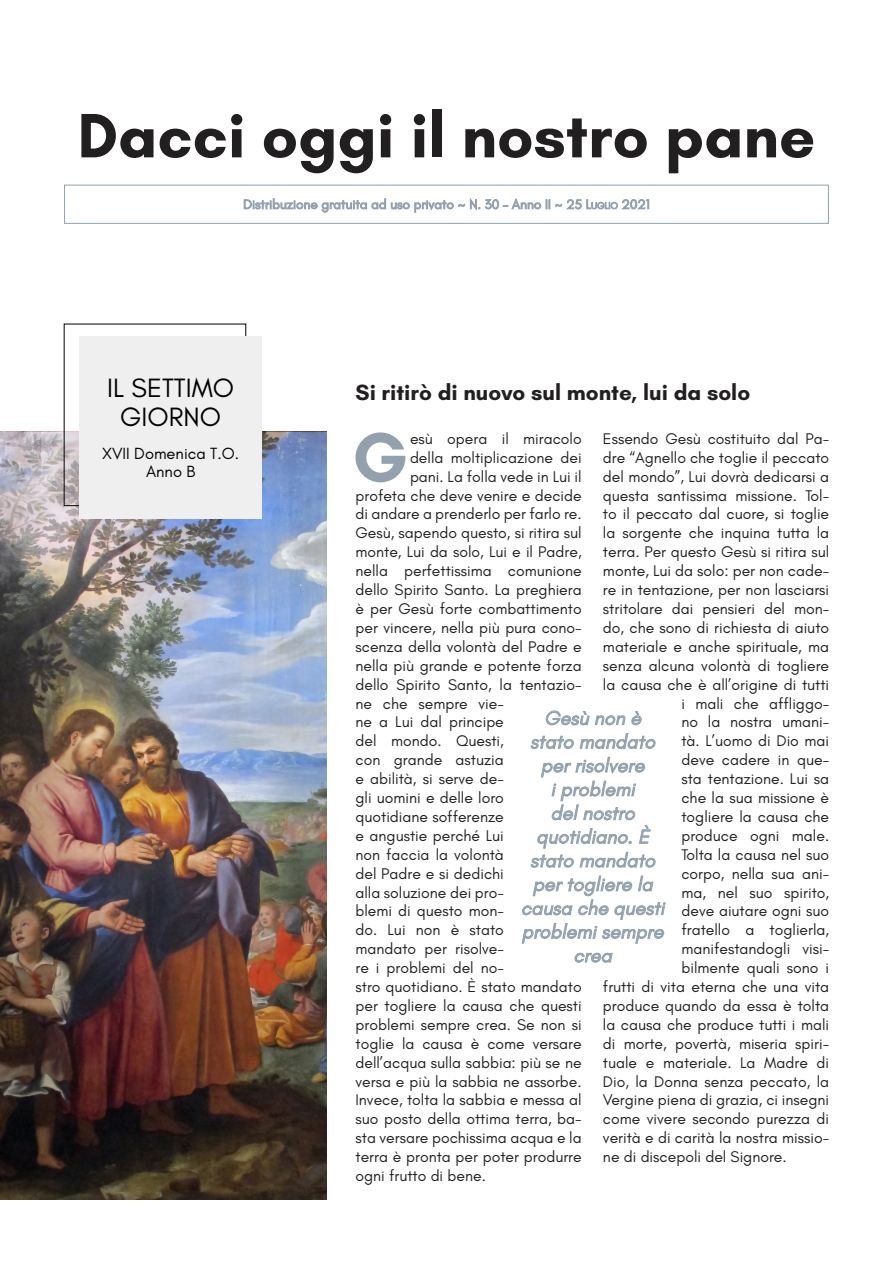
<style>
.page{position:relative;width:893px;height:1263px;background:#fff}
.page>*{position:absolute;margin:0;border:0;box-sizing:border-box;transform-origin:0 0}
.t1{font:700 71.4px "Glacial Indifference";color:#93a1ae}
.t2{font:700 63.75px "Glacial Indifference";color:#221f20}
.t3{font:27px/28.5px "Glacial Indifference";color:#000;text-align:center}
.t4{font:700 22.5px "Glacial Indifference";color:#221f20}
.t5{font:italic 19.8px/23.7px "Glacial Indifference";color:#93a1ae;text-align:center}
.t6{font:16.5px/18px "Glacial Indifference";color:#000;text-align:center}
.t7{font:15.75px "Glacial Indifference";color:#221f20}
</style>
<div class="page">
<div style="left:64px;top:185px;width:765px;height:39px;border:1px solid #93a1ae"></div>
<svg style="left:244px;top:198px;width:405px;height:14px"></svg>
<img style="left:0;top:431px;width:326px;height:768px">
<div style="left:80px;top:336px;width:182px;height:183px;background:#efefef"></div>
<svg style="left:545px;top:710px;width:80px;height:16px"></svg>
<svg style="left:631px;top:711px;width:11px;height:15px"></svg>
<svg style="left:530px;top:733px;width:126px;height:16px"></svg>
<svg style="left:530px;top:756px;width:126px;height:112px"></svg>
<svg style="left:521px;top:875px;width:145px;height:69px"></svg>
<svg style="left:575px;top:952px;width:38px;height:11px"></svg>
<h2 class="t2" style="left:78px;top:96px;width:739px">Dacci oggi il nostro pane</h2>
<h3 class="t3" style="left:107px;top:374px;width:128px">IL SETTIMO<br>GIORNO</h3>
<p class="t6" style="left:102px;top:445px;width:139px">XVII Domenica T.O.<br>Anno B</p>
<h3 class="t4" style="left:355px;top:379px;width:396px">Si ritirò di nuovo sul monte, lui da solo</h3>
<h1 class="t1" style="left:352px;top:413px;width:57px">G</h1>
<p class="t7" style="left:410px;top:430px;width:173px">esù opera il miracolo</p>
<p class="t7" style="left:603px;top:430px;width:228px">Essendo Gesù costituito dal Pa-</p>
<p class="t7" style="left:603px;top:449px;width:228px">dre “Agnello che toglie il peccato</p>
<p class="t7" style="left:603px;top:468px;width:228px">del mondo”, Lui dovrà dedicarsi a</p>
<p class="t7" style="left:603px;top:486px;width:228px">questa santissima missione. Tol-</p>
<p class="t7" style="left:603px;top:505px;width:228px">to il peccato dal cuore, si toglie</p>
<p class="t7" style="left:603px;top:524px;width:228px">la sorgente che inquina tutta la</p>
<p class="t7" style="left:603px;top:543px;width:228px">terra. Per questo Gesù si ritira sul</p>
<p class="t7" style="left:603px;top:562px;width:228px">monte, Lui da solo: per non cade-</p>
<p class="t7" style="left:603px;top:581px;width:228px">re in tentazione, per non lasciarsi</p>
<p class="t7" style="left:603px;top:600px;width:228px">stritolare dai pensieri del mon-</p>
<p class="t7" style="left:603px;top:619px;width:228px">do, che sono di richiesta di aiuto</p>
<p class="t7" style="left:603px;top:638px;width:228px">materiale e anche spirituale, ma</p>
<p class="t7" style="left:603px;top:657px;width:228px">senza alcuna volontà di togliere</p>
<p class="t7" style="left:603px;top:675px;width:228px">la causa che è all’origine di tutti</p>
<p class="t7" style="left:681px;top:694px;width:149px">i mali che affliggo-</p>
<p class="t7" style="left:681px;top:713px;width:149px">no la nostra umani-</p>
<p class="t7" style="left:681px;top:732px;width:149px">tà. L’uomo di Dio mai</p>
<p class="t7" style="left:681px;top:751px;width:149px">deve cadere in que-</p>
<p class="t7" style="left:681px;top:770px;width:149px">sta tentazione. Lui sa</p>
<p class="t7" style="left:681px;top:789px;width:149px">che la sua missione è</p>
<p class="t7" style="left:681px;top:808px;width:149px">togliere la causa che</p>
<p class="t7" style="left:681px;top:827px;width:149px">produce ogni male.</p>
<p class="t7" style="left:681px;top:846px;width:149px">Tolta la causa nel suo</p>
<p class="t7" style="left:681px;top:864px;width:149px">corpo, nella sua ani-</p>
<p class="t7" style="left:681px;top:883px;width:149px">ma, nel suo spirito,</p>
<p class="t7" style="left:681px;top:902px;width:149px">deve aiutare ogni suo</p>
<p class="t7" style="left:681px;top:921px;width:149px">fratello a toglierla,</p>
<p class="t7" style="left:681px;top:940px;width:149px">manifestandogli visi-</p>
<p class="t7" style="left:681px;top:959px;width:149px">bilmente quali sono i</p>
<p class="t7" style="left:603px;top:978px;width:228px">frutti di vita eterna che una vita</p>
<p class="t7" style="left:603px;top:997px;width:228px">produce quando da essa è tolta</p>
<p class="t7" style="left:603px;top:1016px;width:228px">la causa che produce tutti i mali</p>
<p class="t7" style="left:603px;top:1035px;width:228px">di morte, povertà, miseria spiri-</p>
<p class="t7" style="left:603px;top:1053px;width:228px">tuale e materiale. La Madre di</p>
<p class="t7" style="left:603px;top:1072px;width:228px">Dio, la Donna senza peccato, la</p>
<p class="t7" style="left:603px;top:1091px;width:228px">Vergine piena di grazia, ci insegni</p>
<p class="t7" style="left:603px;top:1110px;width:228px">come vivere secondo purezza di</p>
<p class="t7" style="left:603px;top:1129px;width:228px">verità e di carità la nostra missio-</p>
<p class="t7" style="left:603px;top:1148px;width:185px">ne di discepoli del Signore.</p>
<p class="t7" style="left:410px;top:449px;width:173px">della moltiplicazione dei</p>
<p class="t7" style="left:410px;top:468px;width:173px">pani. La folla vede in Lui il</p>
<p class="t7" style="left:355px;top:486px;width:228px">profeta che deve venire e decide</p>
<p class="t7" style="left:355px;top:505px;width:228px">di andare a prenderlo per farlo re.</p>
<p class="t7" style="left:355px;top:524px;width:228px">Gesù, sapendo questo, si ritira sul</p>
<p class="t7" style="left:355px;top:543px;width:228px">monte, Lui da solo, Lui e il Padre,</p>
<p class="t7" style="left:355px;top:562px;width:228px">nella perfettissima comunione</p>
<p class="t7" style="left:355px;top:581px;width:228px">dello Spirito Santo. La preghiera</p>
<p class="t7" style="left:355px;top:600px;width:228px">è per Gesù forte combattimento</p>
<p class="t7" style="left:355px;top:619px;width:228px">per vincere, nella più pura cono-</p>
<p class="t7" style="left:355px;top:638px;width:228px">scenza della volontà del Padre e</p>
<p class="t7" style="left:355px;top:657px;width:228px">nella più grande e potente forza</p>
<p class="t7" style="left:355px;top:675px;width:228px">dello Spirito Santo, la tentazio-</p>
<p class="t7" style="left:355px;top:694px;width:150px">ne che sempre vie-</p>
<p class="t7" style="left:355px;top:713px;width:150px">ne a Lui dal principe</p>
<p class="t7" style="left:355px;top:732px;width:150px">del mondo. Questi,</p>
<p class="t7" style="left:355px;top:751px;width:150px">con grande astuzia</p>
<p class="t7" style="left:355px;top:770px;width:150px">e abilità, si serve de-</p>
<p class="t7" style="left:355px;top:789px;width:150px">gli uomini e delle loro</p>
<p class="t7" style="left:355px;top:808px;width:150px">quotidiane sofferenze</p>
<p class="t7" style="left:355px;top:827px;width:150px">e angustie perché Lui</p>
<p class="t7" style="left:355px;top:846px;width:150px">non faccia la volontà</p>
<p class="t7" style="left:355px;top:864px;width:150px">del Padre e si dedichi</p>
<p class="t7" style="left:355px;top:883px;width:150px">alla soluzione dei pro-</p>
<p class="t7" style="left:355px;top:902px;width:150px">blemi di questo mon-</p>
<p class="t7" style="left:355px;top:921px;width:150px">do. Lui non è stato</p>
<p class="t7" style="left:355px;top:940px;width:150px">mandato per risolve-</p>
<p class="t7" style="left:355px;top:959px;width:150px">re i problemi del no-</p>
<p class="t7" style="left:355px;top:978px;width:228px">stro quotidiano. È stato mandato</p>
<p class="t7" style="left:355px;top:997px;width:228px">per togliere la causa che questi</p>
<p class="t7" style="left:355px;top:1016px;width:228px">problemi sempre crea. Se non si</p>
<p class="t7" style="left:355px;top:1035px;width:228px">toglie la causa è come versare</p>
<p class="t7" style="left:355px;top:1053px;width:228px">dell’acqua sulla sabbia: più se ne</p>
<p class="t7" style="left:355px;top:1072px;width:228px">versa e più la sabbia ne assorbe.</p>
<p class="t7" style="left:355px;top:1091px;width:228px">Invece, tolta la sabbia e messa al</p>
<p class="t7" style="left:355px;top:1110px;width:228px">suo posto della ottima terra, ba-</p>
<p class="t7" style="left:355px;top:1129px;width:228px">sta versare pochissima acqua e la</p>
<p class="t7" style="left:355px;top:1148px;width:228px">terra è pronta per poter produrre</p>
<p class="t7" style="left:355px;top:1167px;width:132px">ogni frutto di bene.</p>
<p class="t5" style="left:521px;top:706px;width:145px">Gesù non è stato mandato per risolvere<br>i problemi<br>del nostro quotidiano. È stato mandato per togliere la causa che questi problemi sempre crea</p>
</div>
